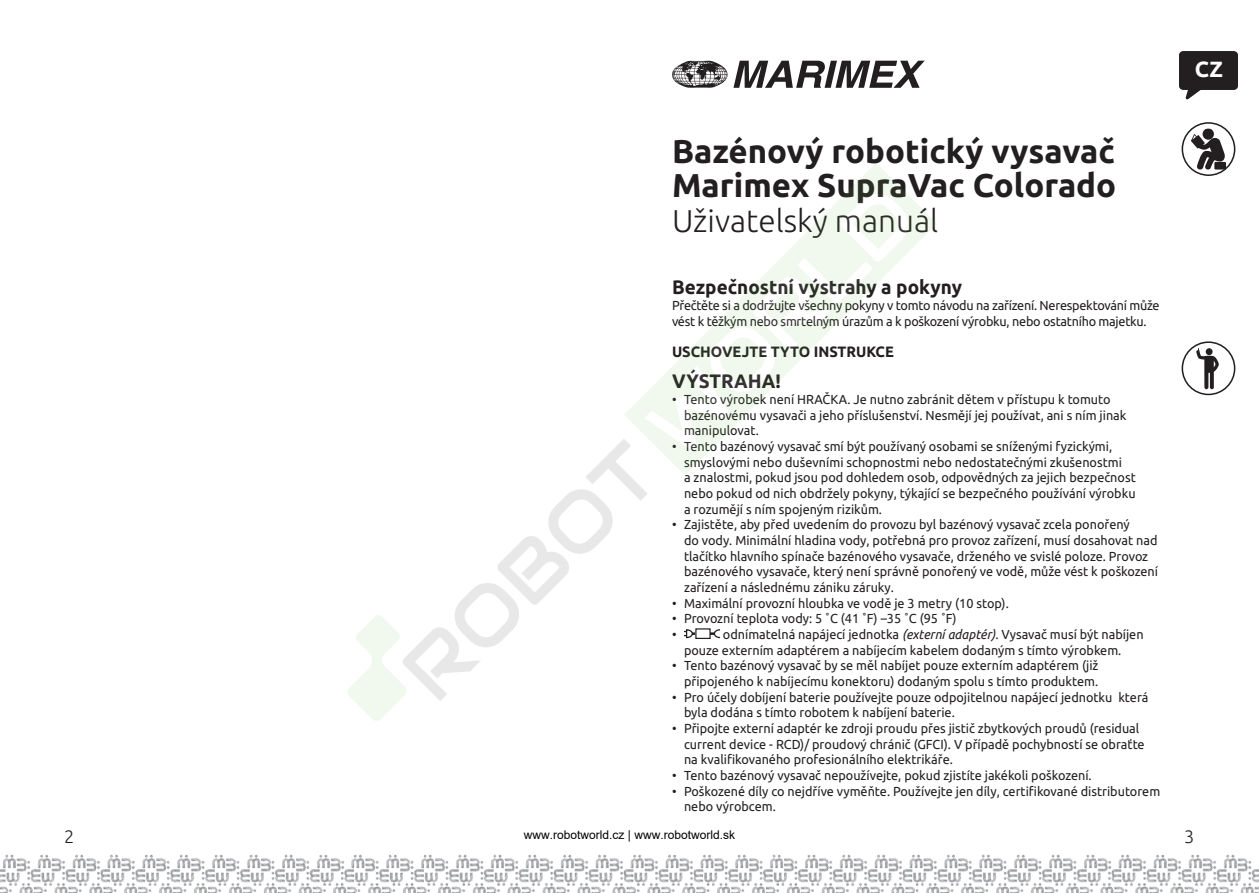
<style>
.page{position:relative;width:1259px;height:893px;background:#fff}
.page>*{position:absolute;margin:0;border:0;box-sizing:border-box;transform-origin:0 0}
.t1{font:700 33px/34.5px "Ubuntu";color:#231f20}
.t2{font:300 31.5px "Ubuntu";color:#231f20}
.t3{font:700 22.05px "Ubuntu";color:#fff}
.t4{font:700 19.5px "Ubuntu";color:#231f20}
.t5{font:300 18px "Ubuntu";color:#231f20}
.t6{font:700 15px "Ubuntu";color:#231f20}
.t7{font:13.05px/15.6px "Ubuntu";color:#231f20}
.t8{font:13.05px/15.6px "Ubuntu";letter-spacing:-.02em;color:#231f20}
.t9{font:12px "Arial";color:#000}
.s1{font-style:italic}
</style>
<div class="page">
<img style="left:0;top:854px;width:303px;height:39px">
<img style="left:749px;top:854px;width:320px;height:39px">
<img style="left:303px;top:854px;width:446px;height:39px">
<img style="left:1069px;top:854px;width:190px;height:39px">
<div style="left:1202px;top:128px;width:12px;height:12px;background:#231f20;border-radius:50%"></div>
<svg style="left:1191px;top:134px;width:34px;height:36px"></svg>
<div style="left:1181px;top:122px;width:54px;height:54px;border:2px solid #231f20;border-radius:50%"></div>
<svg style="left:1179px;top:51px;width:59px;height:49px"></svg>
<svg style="left:1196px;top:348px;width:22px;height:41px"></svg>
<div style="left:1181px;top:341px;width:54px;height:54px;border:2px solid #231f20;border-radius:50%"></div>
<svg style="left:672px;top:61px;width:252px;height:27px"></svg>
<svg style="left:854px;top:163px;width:83px;height:80px"></svg>
<svg style="left:348px;top:185px;width:569px;height:536px"></svg>
<h1 class="t1" style="left:672px;top:134px;width:446px">Bazénový robotický vysavač<br>Marimex SupraVac Colorado</h1>
<h2 class="t2" style="left:672px;top:202px;width:267px">Uživatelský manuál</h2>
<h3 class="t4" style="left:672px;top:276px;width:291px">Bezpečnostní výstrahy a pokyny</h3>
<p class="t8" style="left:672px;top:297px;width:489px">Přečtěte si a dodržujte všechny pokyny v tomto návodu na zařízení. Nerespektování může vést k těžkým nebo smrtelným úrazům a k poškození výrobku, nebo ostatního majetku.</p>
<p class="t6" style="left:672px;top:343px;width:223px">USCHOVEJTE TYTO INSTRUKCE</p>
<h3 class="t4" style="left:672px;top:370px;width:110px">VÝSTRAHA!</h3>
<p class="t7" style="left:684px;top:391px;width:444px;text-indent:-12px">• Tento výrobek není HRAČKA. Je nutno zabránit dětem v přístupu k tomuto bazénovému vysavači a jeho příslušenství. Nesmějí jej používat, ani s ním jinak manipulovat.</p>
<p class="t7" style="left:684px;top:438px;width:453px;text-indent:-12px">• Tento bazénový vysavač smí být používaný osobami se sníženými fyzickými, smyslovými nebo duševními schopnostmi nebo nedostatečnými zkušenostmi<br>a znalostmi, pokud jsou pod dohledem osob, odpovědných za jejich bezpečnost nebo pokud od nich obdržely pokyny, týkající se bezpečného používání výrobku a rozumějí s ním spojeným rizikům.</p>
<p class="t7" style="left:684px;top:516px;width:475px;text-indent:-12px">• Zajistěte, aby před uvedením do provozu byl bazénový vysavač zcela ponořený<br>do vody. Minimální hladina vody, potřebná pro provoz zařízení, musí dosahovat nad tlačítko hlavního spínače bazénového vysavače, drženého ve svislé poloze. Provoz bazénového vysavače, který není správně ponořený ve vodě, může vést k poškození zařízení a následnému zániku záruky.</p>
<p class="t7" style="left:672px;top:595px;width:338px">• Maximální provozní hloubka ve vodě je 3 metry (10 stop).</p>
<p class="t7" style="left:672px;top:610px;width:286px">• Provozní teplota vody: 5 ˚C (41 ˚F) –35 ˚C (95 ˚F) •</p>
<p class="t7" style="left:684px;top:626px;width:461px;text-indent:39px">odnímatelná napájecí jednotka <span class="s1">(externí adaptér).</span> Vysavač musí být nabíjen pouze externím adaptérem a nabíjecím kabelem dodaným s tímto výrobkem.</p>
<p class="t7" style="left:672px;top:657px;width:428px;text-align:right">• Tento bazénový vysavač by se měl nabíjet pouze externím adaptérem (již připojeného k nabíjecímu konektoru) dodaným spolu s tímto produktem.</p>
<p class="t7" style="left:684px;top:689px;width:466px;text-indent:-12px">• Pro účely dobíjení baterie používejte pouze odpojitelnou napájecí jednotku která byla dodána s tímto robotem k nabíjení baterie.</p>
<p class="t7" style="left:684px;top:720px;width:462px;text-indent:-12px">• Připojte externí adaptér ke zdroji proudu přes jistič zbytkových proudů (residual current device - RCD)/ proudový chránič (GFCI). V případě pochybností se obraťte na kvalifikovaného profesionálního elektrikáře.</p>
<p class="t7" style="left:672px;top:767px;width:421px">• Tento bazénový vysavač nepoužívejte, pokud zjistíte jakékoli poškození.</p>
<p class="t7" style="left:684px;top:783px;width:478px;text-indent:-12px">• Poškozené díly co nejdříve vyměňte. Používejte jen díly, certifikované distributorem nebo výrobcem.</p>
<h3 class="t3" style="left:1194px;top:56px;width:30px">CZ</h3>
<p class="t9" style="left:524px;top:826px;width:213px">www.robotworld.cz | www.robotworld.sk</p>
<h3 class="t5" style="left:64px;top:826px;width:12px">2</h3>
<h3 class="t5" style="left:1184px;top:826px;width:12px">3</h3>
</div>
